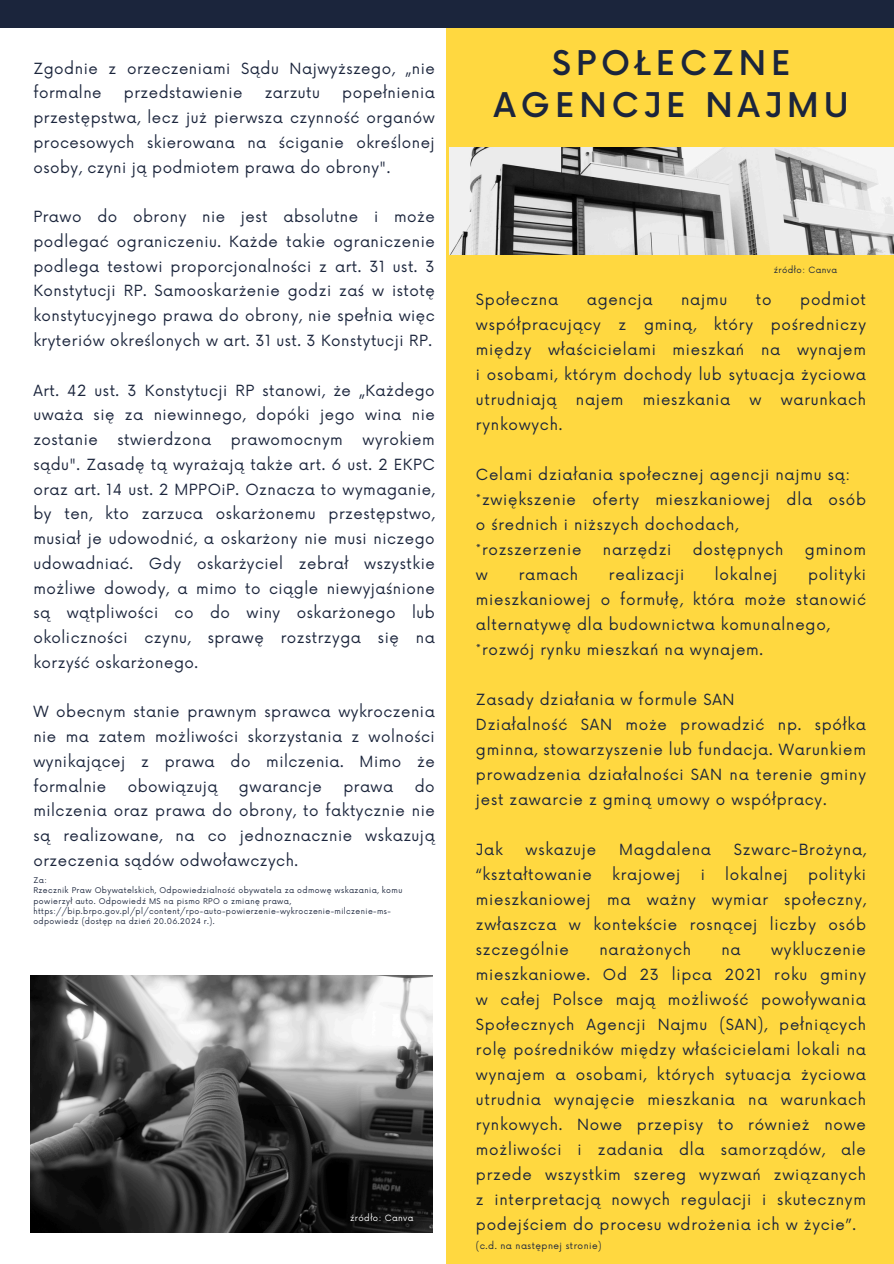
<style>
.page{position:relative;width:894px;height:1264px;background:#fff}
.page>*{position:absolute;margin:0;border:0;box-sizing:border-box;transform-origin:0 0}
.t1{font:500 33.15px/42.3px "Now";letter-spacing:.15em;color:#1b253c;text-align:center}
.t2{font:15px/25px "Now";letter-spacing:.05em;color:#1b253c;text-align:justify}
.t3{font:9px "Now";letter-spacing:.05em;color:#1b253c}
.t4{font:8.4px "Now";letter-spacing:.05em;color:#fff}
.t5{font:8.4px "Now";letter-spacing:.05em;color:#1b253c}
.t6{font:7.65px/10.2px "Now";letter-spacing:.05em;color:#1b253c}
</style>
<div class="page">
<div style="left:0;top:0;width:893px;height:27px;background:#1b253c"></div>
<img style="left:30px;top:975px;width:402px;height:257px">
<div style="left:446px;top:28px;width:447px;height:1235px;background:#ffd840"></div>
<img style="left:449px;top:147px;width:444px;height:107px">
<h2 class="t2" style="left:33px;top:57px;width:403px">Zgodnie z orzeczeniami Sądu Najwyższego, „nie formalne</h2>
<h2 class="t2" style="left:33px;top:81px;width:403px;text-indent:309px">popełnienia przestępstwa, lecz już pierwsza czynność organów procesowych skierowana na ściganie określonej osoby, czyni ją podmiotem prawa do obrony".</h2>
<h2 class="t2" style="left:33px;top:205px;width:403px">Prawo do obrony nie jest absolutne i może podlegać ograniczeniu. Każde takie ograniczenie podlega testowi proporcjonalności z art. 31 ust. 3<br>Konstytucji RP. Samooskarżenie godzi zaś w istotę konstytucyjnego prawa do obrony, nie spełnia więc kryteriów określonych w art. 31 ust. 3 Konstytucji RP.</h2>
<h2 class="t2" style="left:33px;top:378px;width:403px">Art. 42 ust. 3 Konstytucji RP stanowi, że „Każdego uważa się za niewinnego, dopóki jego wina nie zostanie</h2>
<h2 class="t2" style="left:124px;top:81px;width:120px">przedstawienie</h2>
<h2 class="t2" style="left:265px;top:81px;width:57px">zarzutu</h2>
<h2 class="t2" style="left:33px;top:428px;width:403px;text-indent:329px">wyrokiem sądu". Zasadę tą wyrażają także art. 6 ust. 2 EKPC oraz art. 14 ust. 2 MPPOiP. Oznacza to wymaganie, by ten, kto zarzuca oskarżonemu przestępstwo, musiał je udowodnić, a oskarżony nie musi niczego udowadniać. Gdy oskarżyciel zebrał wszystkie możliwe dowody, a mimo to ciągle niewyjaśnione są wątpliwości co do winy oskarżonego lub okoliczności czynu, sprawę rozstrzyga się na korzyść oskarżonego.</h2>
<h2 class="t2" style="left:33px;top:700px;width:403px">W obecnym stanie prawnym sprawca wykroczenia nie ma zatem możliwości skorzystania z wolności wynikającej z prawa do milczenia. Mimo że formalnie</h2>
<h2 class="t2" style="left:117px;top:428px;width:95px">stwierdzona</h2>
<h2 class="t2" style="left:231px;top:428px;width:113px">prawomocnym</h2>
<h2 class="t2" style="left:33px;top:774px;width:403px;text-indent:381px">do milczenia oraz prawa do obrony, to faktycznie nie są realizowane, na co jednoznacznie wskazują orzeczenia sądów odwoławczych.</h2>
<p class="t6" style="left:33px;top:875px;width:15px">Za:</p>
<p class="t6" style="left:33px;top:885px;width:370px">Rzecznik Praw Obywatelskich, Odpowiedzialność obywatela za odmowę wskazania, komu powierzył auto. Odpowiedź MS na pismo RPO o zmianę prawa, https://bip.brpo.gov.pl/pl/content/rpo-auto-powierzenie-wykroczenie-milczenie-ms&shy;odpowiedz (dostęp na dzień 20.06.2024 r.).</p>
<h2 class="t2" style="left:128px;top:774px;width:91px">obowiązują</h2>
<h2 class="t2" style="left:239px;top:774px;width:84px">gwarancje</h2>
<h2 class="t2" style="left:343px;top:774px;width:51px">prawa</h2>
<p class="t4" style="left:350px;top:1213px;width:65px">źródło: Canva</p>
<p class="t1" style="left:494px;top:43px;width:356px">SPOŁECZNE<br>AGENCJE NAJMU</p>
<p class="t5" style="left:773px;top:265px;width:65px">źródło: Canva</p>
<h1 class="t2" style="left:476px;top:288px;width:391px;text-indent:324px">podmiot współpracujący z gminą, który pośredniczy między właścicielami mieszkań na wynajem i osobami, którym dochody lub sytuacja życiowa utrudniają</h1>
<h1 class="t2" style="left:476px;top:288px;width:84px">Społeczna</h1>
<h1 class="t2" style="left:586px;top:288px;width:67px">agencja</h1>
<h1 class="t2" style="left:681px;top:288px;width:48px">najmu</h1>
<h1 class="t2" style="left:755px;top:288px;width:17px">to</h1>
<h1 class="t2" style="left:575px;top:388px;width:49px">najem</h1>
<h1 class="t2" style="left:642px;top:388px;width:89px">mieszkania</h1>
<h1 class="t2" style="left:749px;top:388px;width:14px">w</h1>
<h1 class="t2" style="left:780px;top:388px;width:87px">warunkach</h1>
<h1 class="t2" style="left:476px;top:413px;width:88px">rynkowych.</h1>
<p class="t2" style="left:476px;top:463px;width:391px;text-align:left">Celami działania społecznej agencji najmu są: *zwiększenie oferty mieszkaniowej dla osób o średnich i niższych dochodach,<br>*rozszerzenie</p>
<p class="t2" style="left:602px;top:538px;width:70px">narzędzi</p>
<p class="t2" style="left:692px;top:538px;width:92px">dostępnych</p>
<p class="t2" style="left:804px;top:538px;width:63px">gminom</p>
<p class="t2" style="left:476px;top:563px;width:391px;text-align:left;text-indent:332px">polityki mieszkaniowej o formułę, która może stanowić alternatywę dla budownictwa komunalnego, *rozwój rynku mieszkań na wynajem.</p>
<h2 class="t2" style="left:476px;top:688px;width:391px;text-align:left">Zasady działania w formule SAN<br>Działalność SAN może prowadzić np. spółka gminna, stowarzyszenie lub fundacja. Warunkiem prowadzenia działalności SAN na terenie gminy jest zawarcie z gminą umowy o współpracy.</h2>
<h2 class="t2" style="left:476px;top:838px;width:28px">Jak</h2>
<h2 class="t2" style="left:525px;top:838px;width:72px">wskazuje</h2>
<h2 class="t2" style="left:618px;top:838px;width:93px">Magdalena</h2>
<h2 class="t2" style="left:733px;top:838px;width:134px">Szwarc-Brożyna,</h2>
<h2 class="t2" style="left:476px;top:863px;width:117px">“kształtowanie</h2>
<h2 class="t2" style="left:612px;top:863px;width:70px">krajowej</h2>
<h2 class="t2" style="left:700px;top:863px;width:6px">i</h2>
<h2 class="t2" style="left:725px;top:863px;width:64px">lokalnej</h2>
<p class="t2" style="left:476px;top:563px;width:14px">w</p>
<p class="t2" style="left:518px;top:563px;width:61px">ramach</p>
<p class="t2" style="left:608px;top:563px;width:77px">realizacji</p>
<p class="t2" style="left:714px;top:563px;width:64px">lokalnej</p>
<h2 class="t2" style="left:476px;top:863px;width:391px;text-indent:332px">polityki mieszkaniowej ma ważny wymiar społeczny, zwłaszcza w kontekście rosnącej liczby osób szczególnie</h2>
<h2 class="t2" style="left:476px;top:938px;width:391px;text-indent:295px">wykluczenie mieszkaniowe. Od 23 lipca 2021 roku gminy w całej Polsce mają możliwość powoływania Społecznych Agencji Najmu (SAN), pełniących rolę pośredników między właścicielami lokali na wynajem a osobami, których sytuacja życiowa utrudnia wynajęcie mieszkania na warunkach rynkowych. Nowe przepisy to również nowe możliwości i zadania dla samorządów, ale przede wszystkim szereg wyzwań związanych z interpretacją nowych regulacji i skutecznym podejściem do procesu wdrożenia ich w życie”.</h2>
<h2 class="t3" style="left:476px;top:1240px;width:127px">(c.d. na następnej stronie)</h2>
<h2 class="t2" style="left:599px;top:938px;width:93px">narażonych</h2>
<h2 class="t2" style="left:721px;top:938px;width:21px">na</h2>
</div>
